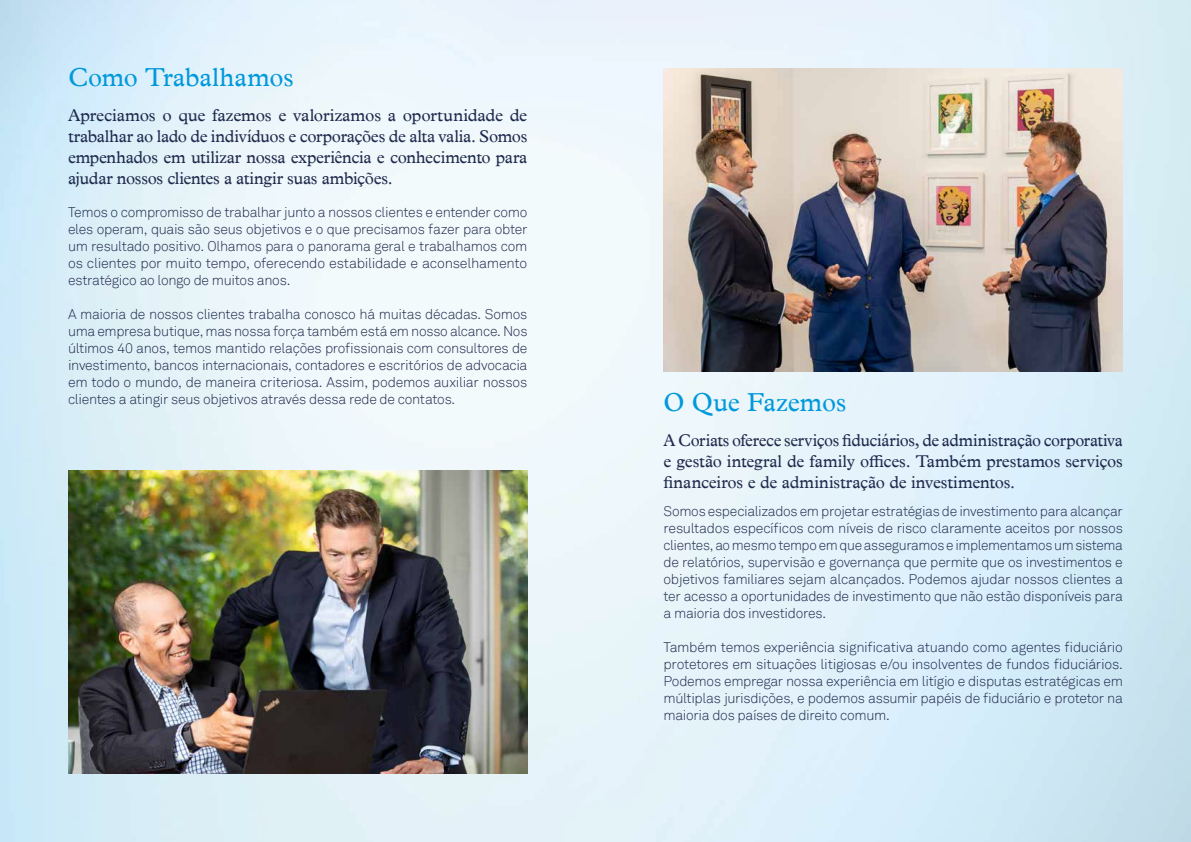
<style>
.page{position:relative;width:1191px;height:842px;background:#fff}
.page>*{position:absolute;margin:0;border:0;box-sizing:border-box;transform-origin:0 0}
.t1{font:26px "Plantin MT Pro";letter-spacing:-.005em;color:#0099db}
.t2{font:17px/21px "Plantin MT Pro";letter-spacing:-.015em;color:#1f2a4d;text-align:justify}
.t3{font:300 14px/17px "Akkurat";letter-spacing:-.02em;color:#1f2a4d;text-align:justify}
</style>
<div class="page">
<img style="left:0;top:0;width:1191px;height:842px">
<img style="left:68px;top:470px;width:459px;height:304px">
<img style="left:663px;top:68px;width:460px;height:304px">
<h1 class="t1" style="left:68px;top:62px;width:227px">Como Trabalhamos</h1>
<p class="t2" style="left:68px;top:105px;width:461px">Apreciamos o que fazemos e valorizamos a oportunidade de trabalhar ao lado de indivíduos e corporações de alta valia. Somos empenhados em utilizar nossa experiência e conhecimento para ajudar nossos clientes a atingir suas ambições.</p>
<p class="t3" style="left:68px;top:204px;width:461px">Temos o compromisso de trabalhar junto a nossos clientes e entender como eles operam, quais são seus objetivos e o que precisamos fazer para obter um resultado positivo. Olhamos para o panorama geral e trabalhamos com os clientes por muito tempo, oferecendo estabilidade e aconselhamento estratégico ao longo de muitos anos.</p>
<p class="t3" style="left:68px;top:306px;width:461px">A maioria de nossos clientes trabalha conosco há muitas décadas. Somos uma empresa butique, mas nossa força também está em nosso alcance. Nos últimos 40 anos, temos mantido relações profissionais com consultores de investimento, bancos internacionais, contadores e escritórios de advocacia em todo o mundo, de maneira criteriosa. Assim, podemos auxiliar nossos clientes a atingir seus objetivos através dessa rede de contatos.</p>
<h1 class="t1" style="left:663px;top:387px;width:184px">O Que Fazemos</h1>
<p class="t2" style="left:663px;top:429px;width:461px">A Coriats oferece serviços fiduciários, de administração corporativa e gestão integral de family offices. Também prestamos serviços financeiros e de administração de investimentos.</p>
<p class="t3" style="left:663px;top:502px;width:461px">Somos especializados em projetar estratégias de investimento para alcançar resultados específicos com níveis de risco claramente aceitos por nossos clientes, ao mesmo tempo em que asseguramos e implementamos um sistema de relatórios, supervisão e governança que permite que os investimentos e objetivos familiares sejam alcançados. Podemos ajudar nossos clientes a ter acesso a oportunidades de investimento que não estão disponíveis para a maioria dos investidores.</p>
<p class="t3" style="left:663px;top:638px;width:461px">Também temos experiência significativa atuando como agentes fiduciário protetores em situações litigiosas e/ou insolventes de fundos fiduciários.<br>Podemos empregar nossa experiência em litígio e disputas estratégicas em múltiplas jurisdições, e podemos assumir papéis de fiduciário e protetor na maioria dos países de direito comum.</p>
</div>
